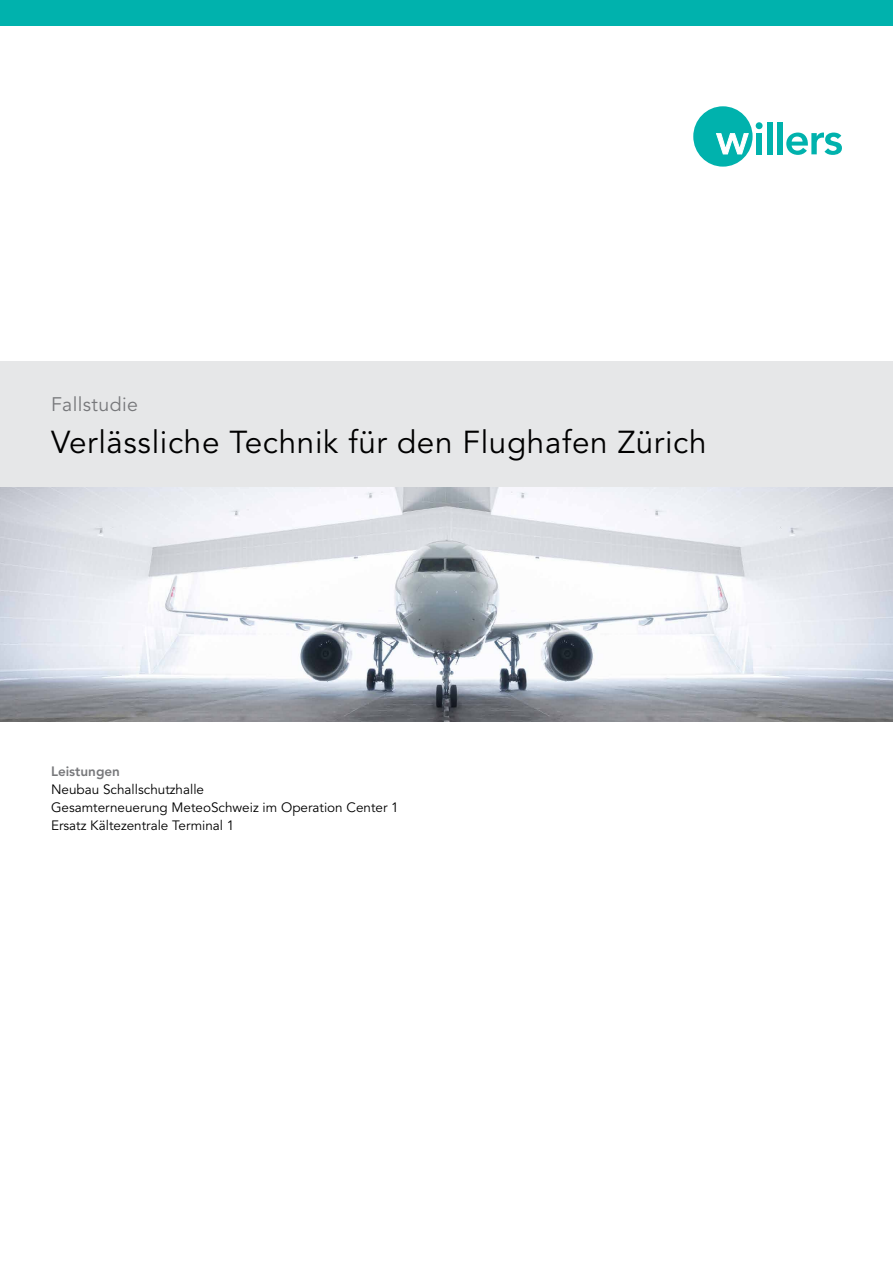
<style>
.page{position:relative;width:893px;height:1263px;background:#fff}
.page>*{position:absolute;margin:0;border:0;box-sizing:border-box;transform-origin:0 0}
.t1{font:31.5px "Avenir LT Pro";letter-spacing:.02em;color:#000}
.t2{font:19.5px "Avenir LT Pro";letter-spacing:.02em;color:#77787b}
.t3{font:13.5px/18px "Avenir LT Pro";color:#000}
.t4{font:800 13.5px "Avenir LT Pro";color:#77787b}
</style>
<div class="page">
<div style="left:693px;top:106px;width:60px;height:61px;background:#00b2ad;border-radius:50%"></div>
<svg style="left:716px;top:133px;width:33px;height:22px"></svg>
<div style="left:756px;top:122px;width:7px;height:7px;background:#00b2ad;border-radius:50%"></div>
<div style="left:767px;top:122px;width:5px;height:32px;background:#00b2ad"></div>
<div style="left:756px;top:133px;width:6px;height:21px;background:#00b2ad"></div>
<div style="left:778px;top:122px;width:5px;height:32px;background:#00b2ad"></div>
<svg style="left:786px;top:132px;width:56px;height:23px"></svg>
<div style="left:0;top:0;width:893px;height:26px;background:#00b2ad"></div>
<div style="left:0;top:362px;width:893px;height:126px;background:#e6e7e8"></div>
<img style="left:0;top:488px;width:893px;height:234px">
<h2 class="t2" style="left:51px;top:393px;width:88px">Fallstudie</h2>
<h1 class="t1" style="left:51px;top:423px;width:657px">Verlässliche Technik für den Flughafen Zürich</h1>
<p class="t4" style="left:51px;top:763px;width:71px">Leistungen</p>
<p class="t3" style="left:51px;top:780px;width:349px">Neubau Schallschutzhalle<br>Gesamterneuerung MeteoSchweiz im Operation Center 1<br>Ersatz Kältezentrale Terminal 1</p>
</div>
